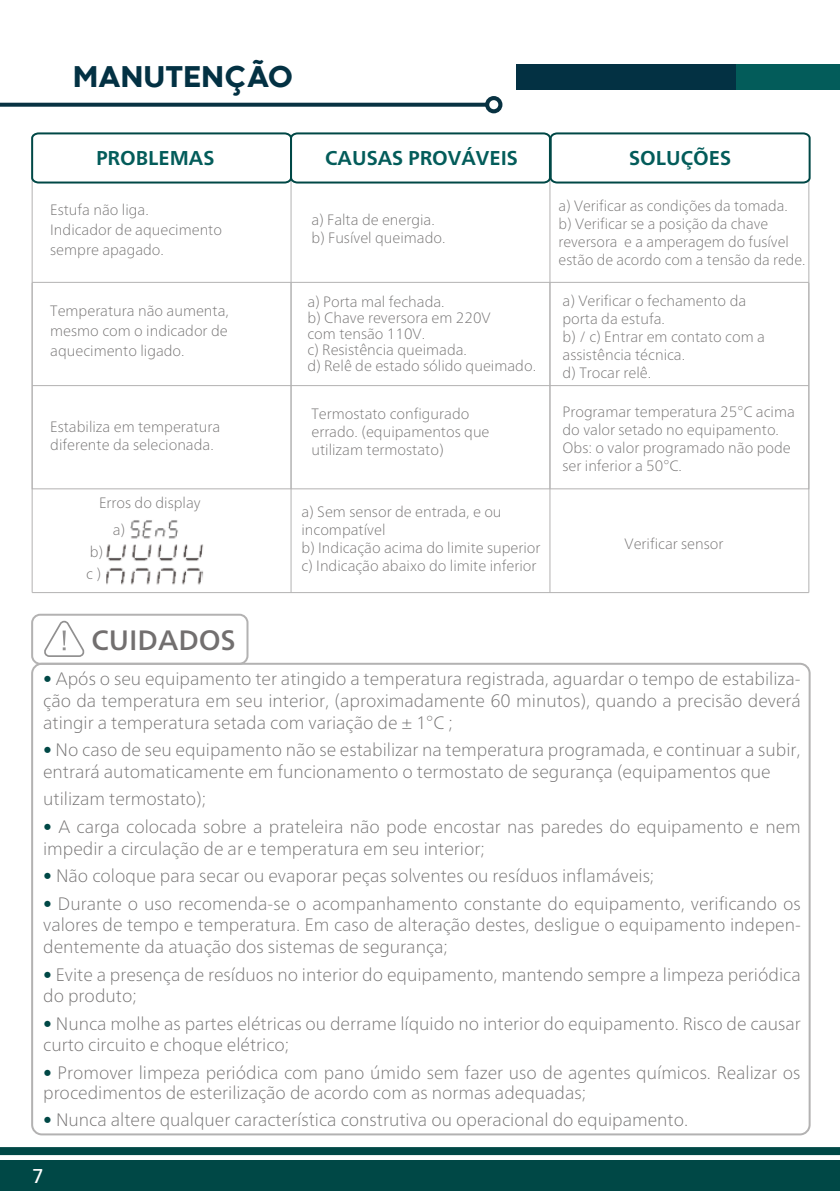
<style>
.page{position:relative;width:840px;height:1191px;background:#fff}
.page>*{position:absolute;margin:0;border:0;box-sizing:border-box;transform-origin:0 0}
.t1{font:800 31px "Codec Warm Trial";color:#033143}
.t2{font:500 28px "Frutiger Neue LT";color:#726f6f}
.t3{font:700 20px "Frutiger Neue LT";color:#035c5a}
.t4{font:20px "Frutiger Neue LT";color:#fff}
.t5{font:100 18px/21.6px "Frutiger Neue LT";color:#716f6f}
.t6{font:100 18px/19.6px "Frutiger Neue LT";color:#727070}
.t7{font:100 15px/18px "Frutiger Neue LT";color:#716f6f}
.t8{font:100 15px "Frutiger Neue LT";color:#726f6f}
.s1{color:#004846}
</style>
<div class="page">
<div style="left:0;top:1160px;width:839px;height:31px;background:#004846"></div>
<div style="left:0;top:1147px;width:839px;height:8px;background:#004846"></div>
<svg style="left:0;top:103px;width:485px;height:4px;background:#1a414f"></svg>
<div style="left:485px;top:96px;width:17px;height:17px;background:#083242;border-radius:50%"></div>
<div style="left:489px;top:100px;width:9px;height:9px;background:#fff;border-radius:50%"></div>
<div style="left:516px;top:64px;width:323px;height:25px;background:#033143"></div>
<div style="left:736px;top:64px;width:103px;height:25px;background:#035c5a"></div>
<hr style="left:32px;top:385px;width:776px;height:1px;background:#b3b2b2">
<hr style="left:32px;top:592px;width:776px;height:1px;background:#b3b2b2">
<hr style="left:32px;top:282px;width:776px;height:1px;background:#b3b2b2">
<hr style="left:549px;top:179px;width:1px;height:310px;background:#b3b2b2">
<hr style="left:290px;top:179px;width:1px;height:310px;background:#b3b2b2">
<hr style="left:290px;top:283px;width:1px;height:309px;background:#b3b2b2">
<hr style="left:549px;top:283px;width:1px;height:309px;background:#b3b2b2">
<hr style="left:32px;top:283px;width:1px;height:309px;background:#b3b2b2">
<hr style="left:807px;top:283px;width:1px;height:309px;background:#b3b2b2">
<svg style="left:31px;top:132px;width:780px;height:52px"></svg>
<img style="left:106px;top:520px;width:98px;height:65px">
<svg style="left:44px;top:621px;width:40px;height:36px"></svg>
<div style="left:31px;top:613px;width:217px;height:52px;border:2px solid #b3b2b2;border-radius:8px"></div>
<h1 class="t1" style="left:73px;top:56px;width:222px">MANUTENÇÃO</h1>
<p class="t3" style="left:96px;top:146px;width:120px">PROBLEMAS</p>
<p class="t3" style="left:325px;top:146px;width:194px">CAUSAS PROVÁVEIS</p>
<p class="t3" style="left:629px;top:146px;width:103px">SOLUÇÕES</p>
<p class="t7" style="left:50px;top:199px;width:173px;line-height:20px">Estufa não liga.<br>Indicador de aquecimento sempre apagado.</p>
<p class="t7" style="left:311px;top:211px;width:136px">a) Falta de energia. b) Fusível queimado.</p>
<p class="t7" style="left:558px;top:196px;width:248px">a) Verificar as condições da tomada.<br>b) Verificar se a posição da chave reversora e a amperagem do fusível estão de acordo com a tensão da rede.</p>
<p class="t7" style="left:50px;top:300px;width:180px;line-height:20px;text-align:justify">Temperatura não aumenta, mesmo com o indicador de aquecimento ligado.</p>
<p class="t7" style="left:307px;top:294px;width:230px;line-height:16px">a) Porta mal fechada.<br>b) Chave reversora em 220V<br>com tensão 110V.<br>c) Resistência queimada.<br>d) Relê de estado sólido queimado.</p>
<p class="t7" style="left:562px;top:292px;width:204px">a) Verificar o fechamento da porta da estufa.<br>b) / c) Entrar em contato com a assistência técnica.<br>d) Trocar relê.</p>
<p class="t7" style="left:562px;top:402px;width:234px">Programar temperatura 25°C acima do valor setado no equipamento.<br>Obs: o valor programado não pode ser inferior a 50°C.</p>
<p class="t7" style="left:311px;top:405px;width:179px">Termostato configurado errado. (equipamentos que utilizam termostato)</p>
<p class="t7" style="left:50px;top:418px;width:171px">Estabiliza em temperatura diferente da selecionada.</p>
<p class="t7" style="left:99px;top:494px;width:103px">Erros do display</p>
<p class="t7" style="left:86px;top:541px;width:18px;line-height:22px">b) c )</p>
<p class="t7" style="left:113px;top:521px;width:14px">a)</p>
<h2 class="t2" style="left:92px;top:623px;width:145px">CUIDADOS</h2>
<p class="t7" style="left:301px;top:502px;width:240px">a) Sem sensor de entrada, e ou incompatível<br>b) Indicação acima do limite superior c) Indicação abaixo do limite inferior</p>
<p class="t8" style="left:624px;top:534px;width:100px">Verificar sensor</p>
<p class="t5" style="left:43px;top:668px;width:758px;text-align:justify"><span class="s1">•</span> Após o seu equipamento ter atingido a temperatura registrada, aguardar o tempo de estabiliza&shy;ção da temperatura em seu interior, (aproximadamente 60 minutos), quando a precisão deverá atingir a temperatura setada com variação de ± 1°C ;</p>
<p class="t5" style="left:43px;top:739px;width:758px"><span class="s1">•</span> No caso de seu equipamento não se estabilizar na temperatura programada, e continuar a subir, entrará automaticamente em funcionamento o termostato de segurança (equipamentos que</p>
<p class="t5" style="left:43px;top:788px;width:165px">utilizam termostato);</p>
<p class="t5" style="left:43px;top:815px;width:758px"><span class="s1">•</span> A carga colocada sobre a prateleira não pode encostar nas paredes do equipamento e nem impedir a circulação de ar e temperatura em seu interior;</p>
<p class="t5" style="left:43px;top:865px;width:612px"><span class="s1">•</span> Não coloque para secar ou evaporar peças solventes ou resíduos inflamáveis;</p>
<p class="t5" style="left:43px;top:892px;width:758px;text-align:justify"><span class="s1">•</span> Durante o uso recomenda-se o acompanhamento constante do equipamento, verificando os valores de tempo e temperatura. Em caso de alteração destes, desligue o equipamento indepen&shy;dentemente da atuação dos sistemas de segurança;</p>
<p class="t5" style="left:43px;top:963px;width:758px"><span class="s1">•</span> Evite a presença de resíduos no interior do equipamento, mantendo sempre a limpeza periódica do produto;</p>
<p class="t5" style="left:43px;top:1012px;width:758px"><span class="s1">•</span> Nunca molhe as partes elétricas ou derrame líquido no interior do equipamento. Risco de causar curto circuito e choque elétrico;</p>
<p class="t6" style="left:43px;top:1062px;width:758px"><span class="s1">•</span> Promover limpeza periódica com pano úmido sem fazer uso de agentes químicos. Realizar os procedimentos de esterilização de acordo com as normas adequadas;</p>
<p class="t5" style="left:43px;top:1109px;width:646px"><span class="s1">•</span> Nunca altere qualquer característica construtiva ou operacional do equipamento.</p>
<p class="t4" style="left:32px;top:1164px;width:13px">7</p>
</div>
